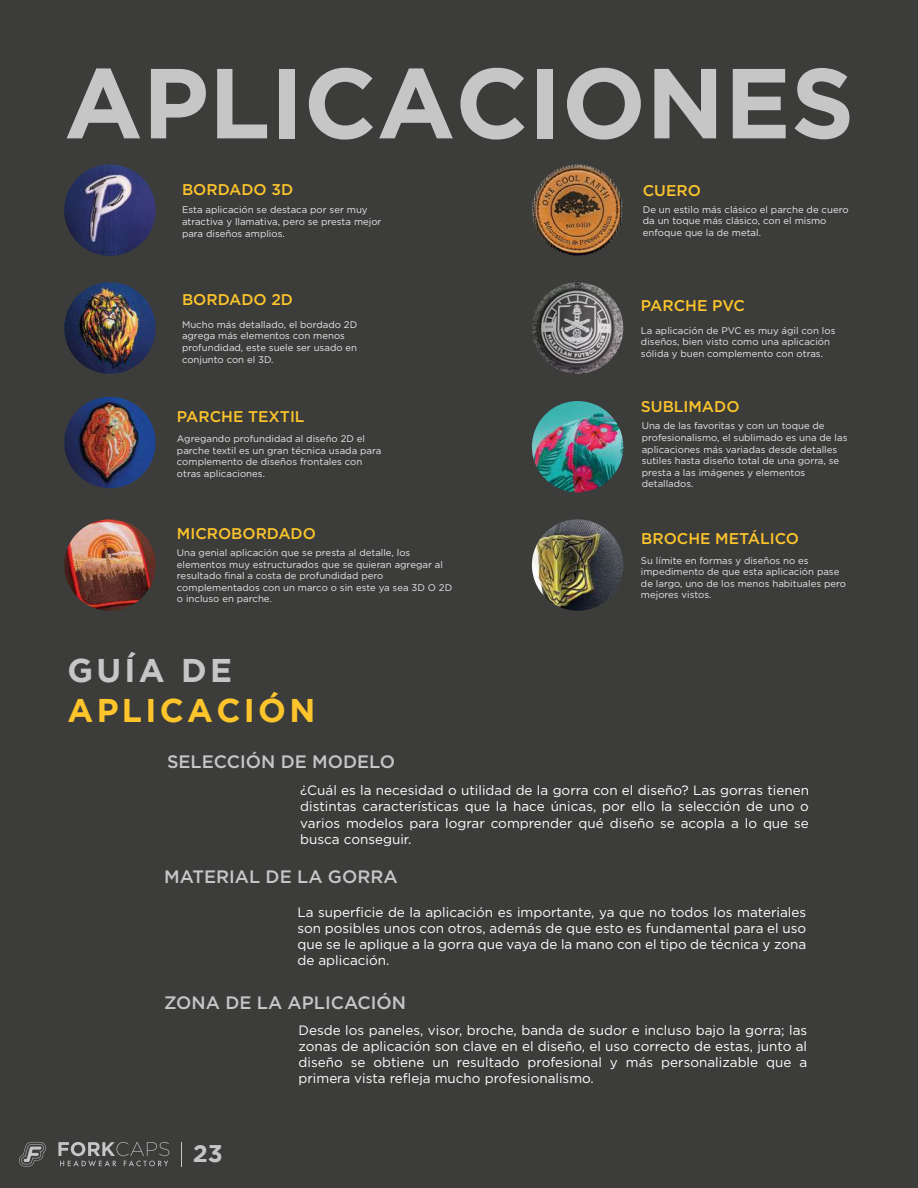
<style>
.page{position:relative;width:918px;height:1188px;background:#3c3c3b}
.page>*{position:absolute;margin:0;border:0;box-sizing:border-box;transform-origin:0 0}
.t1{font:700 99.15px "Gotham";color:#c7c6c6}
.t2{font:700 32.85px "Gotham";letter-spacing:.1em;color:#fdc52b}
.t3{font:700 32.85px "Gotham";letter-spacing:.1em;color:#c7c6c6}
.t4{font:700 24.15px "Gotham";color:#c7c6c6}
.t5{font:500 18px "Gotham";color:#c7c6c6}
.t6{font:500 15.6px "Gotham";color:#fdc52b}
.t7{font:13.5px/16.2px "Gotham";color:#fff;text-align:justify}
.t8{font:9.6px/11.6px "Gotham";color:#e7e8e8}
</style>
<div class="page">
<img style="left:64px;top:397px;width:92px;height:91px">
<img style="left:532px;top:519px;width:91px;height:92px;border-radius:46px">
<img style="left:64px;top:164px;width:92px;height:92px;border-radius:45px">
<img style="left:532px;top:164px;width:91px;height:92px;border-radius:46px">
<img style="left:532px;top:282px;width:91px;height:92px;border-radius:46px">
<img style="left:532px;top:401px;width:91px;height:91px;border-radius:46px">
<img style="left:64px;top:282px;width:92px;height:92px;border-radius:46px">
<img style="left:64px;top:519px;width:92px;height:92px;border-radius:46px">
<svg style="left:19px;top:1142px;width:27px;height:25px"></svg>
<svg style="left:58px;top:1142px;width:111px;height:25px"></svg>
<svg style="left:181px;top:1142px;width:1px;height:25px"></svg>
<h1 class="t1" style="left:64px;top:46px;width:792px">APLICACIONES</h1>
<h3 class="t6" style="left:182px;top:180px;width:113px">BORDADO 3D</h3>
<p class="t8" style="left:182px;top:204px;width:201px">Esta aplicación se destaca por ser muy atractiva y llamativa, pero se presta mejor para diseños amplios.</p>
<h3 class="t6" style="left:182px;top:290px;width:113px">BORDADO 2D</h3>
<p class="t8" style="left:182px;top:318px;width:177px">Mucho más detallado, el bordado 2D agrega más elementos con menos profundidad, este suele ser usado en conjunto con el 3D.</p>
<h3 class="t6" style="left:177px;top:406px;width:129px">PARCHE TEXTIL</h3>
<p class="t8" style="left:177px;top:433px;width:206px">Agregando profundidad al diseño 2D el parche textil es un gran técnica usada para complemento de diseños frontales con otras aplicaciones.</p>
<h3 class="t6" style="left:177px;top:524px;width:141px">MICROBORDADO</h3>
<p class="t8" style="left:177px;top:547px;width:277px">Una genial aplicación que se presta al detalle, los elementos muy estructurados que se quieran agregar al resultado final a costa de profundidad pero complementados con un marco o sin este ya sea 3D O 2D o incluso en parche.</p>
<h2 class="t3" style="left:67px;top:652px;width:166px">GUÍA DE</h2>
<h2 class="t2" style="left:67px;top:691px;width:249px">APLICACIÓN</h2>
<h3 class="t5" style="left:167px;top:750px;width:229px">SELECCIÓN DE MODELO</h3>
<h3 class="t6" style="left:643px;top:180px;width:60px">CUERO</h3>
<p class="t8" style="left:643px;top:204px;width:207px">De un estilo más clásico el parche de cuero da un toque más clásico, con el mismo enfoque que la de metal.</p>
<h3 class="t6" style="left:641px;top:295px;width:105px">PARCHE PVC</h3>
<p class="t8" style="left:641px;top:324px;width:196px">La aplicación de PVC es muy ágil con los diseños, bien visto como una aplicación sólida y buen complemento con otras.</p>
<h3 class="t6" style="left:641px;top:397px;width:100px">SUBLIMADO</h3>
<p class="t8" style="left:642px;top:420px;width:207px">Una de las favoritas y con un toque de profesionalismo, el sublimado es una de las aplicaciones más variadas desde detalles sutiles hasta diseño total de una gorra, se presta a las imágenes y elementos detallados.</p>
<h3 class="t6" style="left:641px;top:528px;width:159px">BROCHE METÁLICO</h3>
<p class="t8" style="left:641px;top:554px;width:207px">Su límite en formas y diseños no es impedimento de que esta aplicación pase de largo, uno de los menos habituales pero mejores vistos.</p>
<p class="t7" style="left:300px;top:782px;width:510px">¿Cuál es la necesidad o utilidad de la gorra con el diseño? Las gorras tienen distintas características que la hace únicas, por ello la selección de uno o varios modelos para lograr comprender qué diseño se acopla a lo que se busca conseguir.</p>
<h3 class="t5" style="left:164px;top:865px;width:235px">MATERIAL DE LA GORRA</h3>
<h3 class="t7" style="left:297px;top:904px;width:510px">La superficie de la aplicación es importante, ya que no todos los materiales son posibles unos con otros, además de que esto es fundamental para el uso que se le aplique a la gorra que vaya de la mano con el tipo de técnica y zona de aplicación.</h3>
<h3 class="t5" style="left:164px;top:991px;width:243px">ZONA DE LA APLICACIÓN</h3>
<h3 class="t4" style="left:193px;top:1140px;width:32px">23</h3>
<p class="t7" style="left:299px;top:1022px;width:510px">Desde los paneles, visor, broche, banda de sudor e incluso bajo la gorra; las zonas de aplicación son clave en el diseño, el uso correcto de estas, junto al diseño se obtiene un resultado profesional y más personalizable que a primera vista refleja mucho profesionalismo.</p>
</div>
